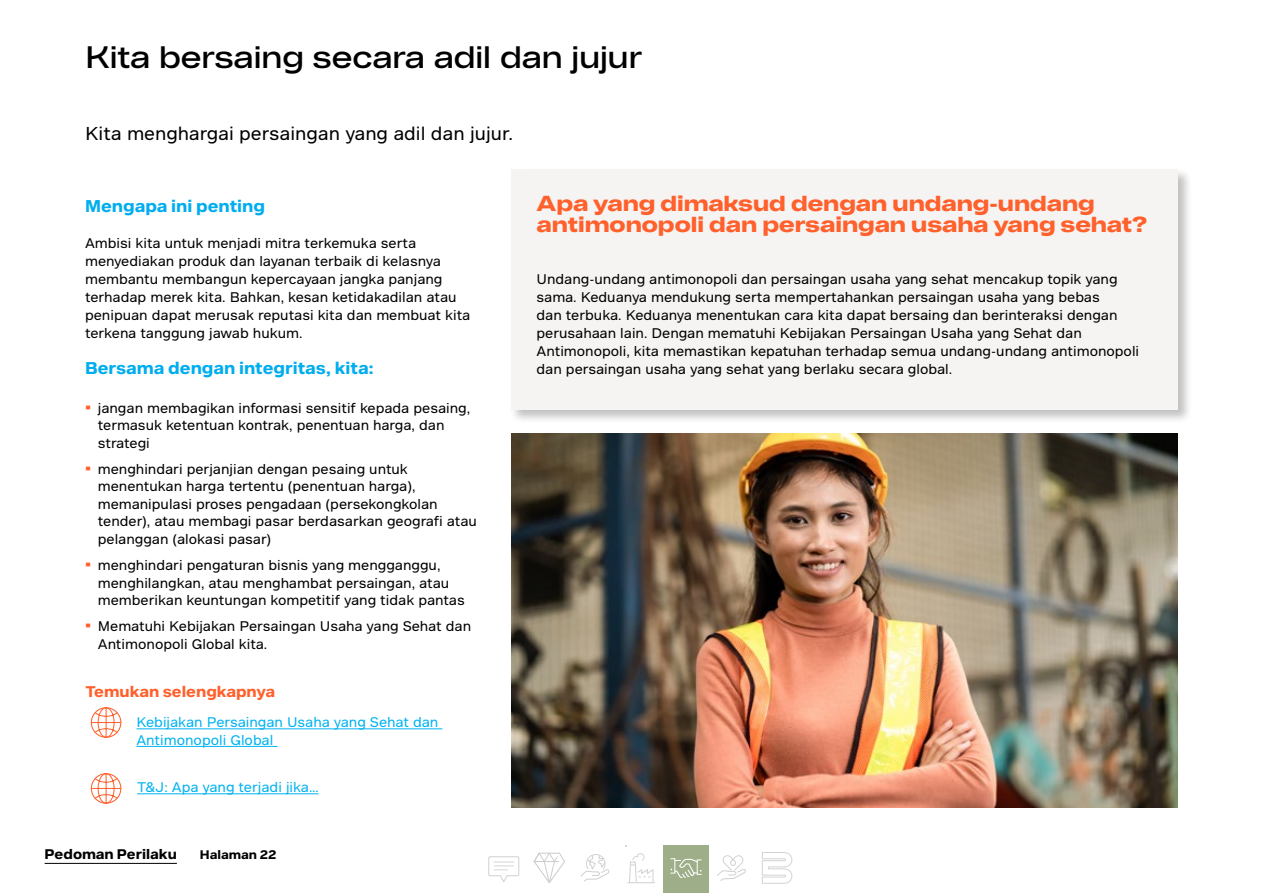
<style>
.page{position:relative;width:1263px;height:893px;background:#fff}
.page>*{position:absolute;margin:0;border:0;box-sizing:border-box;transform-origin:0 0}
.Title_X_X_-_Black_reg{font:30px "Bekaert Headline";color:#000}
.BRO_Title_white_post_it{font:700 21px/21px "Bekaert Headline";color:#ff602c}
.BRO_Intro_text{font:18px "Bekaert Text";color:#000}
.Subtitle_-_Cyan_Bold_pt_11{font:700 16.5px "Bekaert Text";color:#01adef}
.Subtitle_-_Orange_Bold_pt_10{font:700 15px "Bekaert Text";color:#ff602c}
.BRO_Body_text{font:13.5px/18px "Bekaert Text";color:#000}
.BRO_url{font:13.5px/17.5px "Bekaert Text";color:#00b3f0}
.t1{font:700 13.5px "Bekaert Text";color:#000}
.t2{font:700 12px "Bekaert Text";color:#000}
.s1{font-weight:700;font-size:16.5px;color:#ff602c}
</style>
<div class="page">
<div style="left:509px;top:167px;width:683px;height:257px;background:#000;opacity:.25"></div>
<div style="left:511px;top:170px;width:667px;height:240px;background:#f5f4f2"></div>
<hr style="left:136px;top:728px;width:306px;height:1px;background:#00b3f0">
<hr style="left:136px;top:746px;width:141px;height:1px;background:#00b3f0">
<svg style="left:91px;top:707px;width:30px;height:31px"></svg>
<img style="left:511px;top:434px;width:667px;height:374px">
<hr style="left:137px;top:793px;width:182px;height:1px;background:#00b3f0">
<svg style="left:91px;top:773px;width:30px;height:31px"></svg>
<svg style="left:488px;top:856px;width:32px;height:26px"></svg>
<svg style="left:533px;top:852px;width:32px;height:31px"></svg>
<svg style="left:627px;top:853px;width:28px;height:31px"></svg>
<svg style="left:717px;top:855px;width:29px;height:26px"></svg>
<svg style="left:762px;top:852px;width:30px;height:32px"></svg>
<svg style="left:580px;top:854px;width:30px;height:28px"></svg>
<div style="left:663px;top:845px;width:46px;height:48px;background:#9dae89"></div>
<svg style="left:670px;top:858px;width:32px;height:20px"></svg>
<hr style="left:45px;top:863px;width:132px;height:1px;background:#000">
<p class="Title_X_X_-_Black_reg" style="left:85px;top:38px;width:559px">Kita bersaing secara adil dan jujur</p>
<p class="BRO_Intro_text" style="left:85px;top:122px;width:429px">Kita menghargai persaingan yang adil dan jujur.</p>
<p class="Subtitle_-_Cyan_Bold_pt_11" style="left:85px;top:195px;width:181px">Mengapa ini penting</p>
<p class="BRO_Body_text" style="left:85px;top:234px;width:387px">Ambisi kita untuk menjadi mitra terkemuka serta menyediakan produk dan layanan terbaik di kelasnya membantu membangun kepercayaan jangka panjang terhadap merek kita. Bahkan, kesan ketidakadilan atau penipuan dapat merusak reputasi kita dan membuat kita terkena tanggung jawab hukum.</p>
<p class="Subtitle_-_Cyan_Bold_pt_11" style="left:85px;top:357px;width:290px">Bersama dengan integritas, kita:</p>
<p class="BRO_Body_text" style="left:98px;top:399px;width:374px;line-height:17.5px;text-indent:-13px"><span class="s1">•</span> jangan membagikan informasi sensitif kepada pesaing, termasuk ketentuan kontrak, penentuan harga, dan strategi</p>
<p class="BRO_Body_text" style="left:98px;top:460px;width:381px;line-height:17.5px;text-indent:-13px"><span class="s1">•</span> menghindari perjanjian dengan pesaing untuk menentukan harga tertentu (penentuan harga), memanipulasi proses pengadaan (persekongkolan tender), atau membagi pasar berdasarkan geografi atau pelanggan (alokasi pasar)</p>
<p class="BRO_Body_text" style="left:98px;top:556px;width:368px;line-height:17.5px;text-indent:-13px"><span class="s1">•</span> menghindari pengaturan bisnis yang mengganggu, menghilangkan, atau menghambat persaingan, atau memberikan keuntungan kompetitif yang tidak pantas</p>
<p class="BRO_Body_text" style="left:98px;top:617px;width:375px;line-height:17.5px;text-indent:-13px"><span class="s1">•</span> Mematuhi Kebijakan Persaingan Usaha yang Sehat dan<br>Antimonopoli Global kita.</p>
<p class="Subtitle_-_Orange_Bold_pt_10" style="left:85px;top:682px;width:191px">Temukan selengkapnya</p>
<p class="BRO_url" style="left:136px;top:713px;width:303px">Kebijakan Persaingan Usaha yang Sehat dan<br>Antimonopoli Global</p>
<p class="BRO_url" style="left:137px;top:778px;width:183px">T&amp;J: Apa yang terjadi jika…</p>
<p class="t1" style="left:45px;top:845px;width:134px">Pedoman Perilaku</p>
<p class="t2" style="left:200px;top:847px;width:78px">Halaman 22</p>
<p class="BRO_Title_white_post_it" style="left:536px;top:193px;width:612px">Apa yang dimaksud dengan undang-undang antimonopoli dan persaingan usaha yang sehat?</p>
<p class="BRO_Body_text" style="left:536px;top:270px;width:604px">Undang-undang antimonopoli dan persaingan usaha yang sehat mencakup topik yang sama. Keduanya mendukung serta mempertahankan persaingan usaha yang bebas<br>dan terbuka. Keduanya menentukan cara kita dapat bersaing dan berinteraksi dengan perusahaan lain. Dengan mematuhi Kebijakan Persaingan Usaha yang Sehat dan Antimonopoli, kita memastikan kepatuhan terhadap semua undang-undang antimonopoli dan persaingan usaha yang sehat yang berlaku secara global.</p>
</div>
